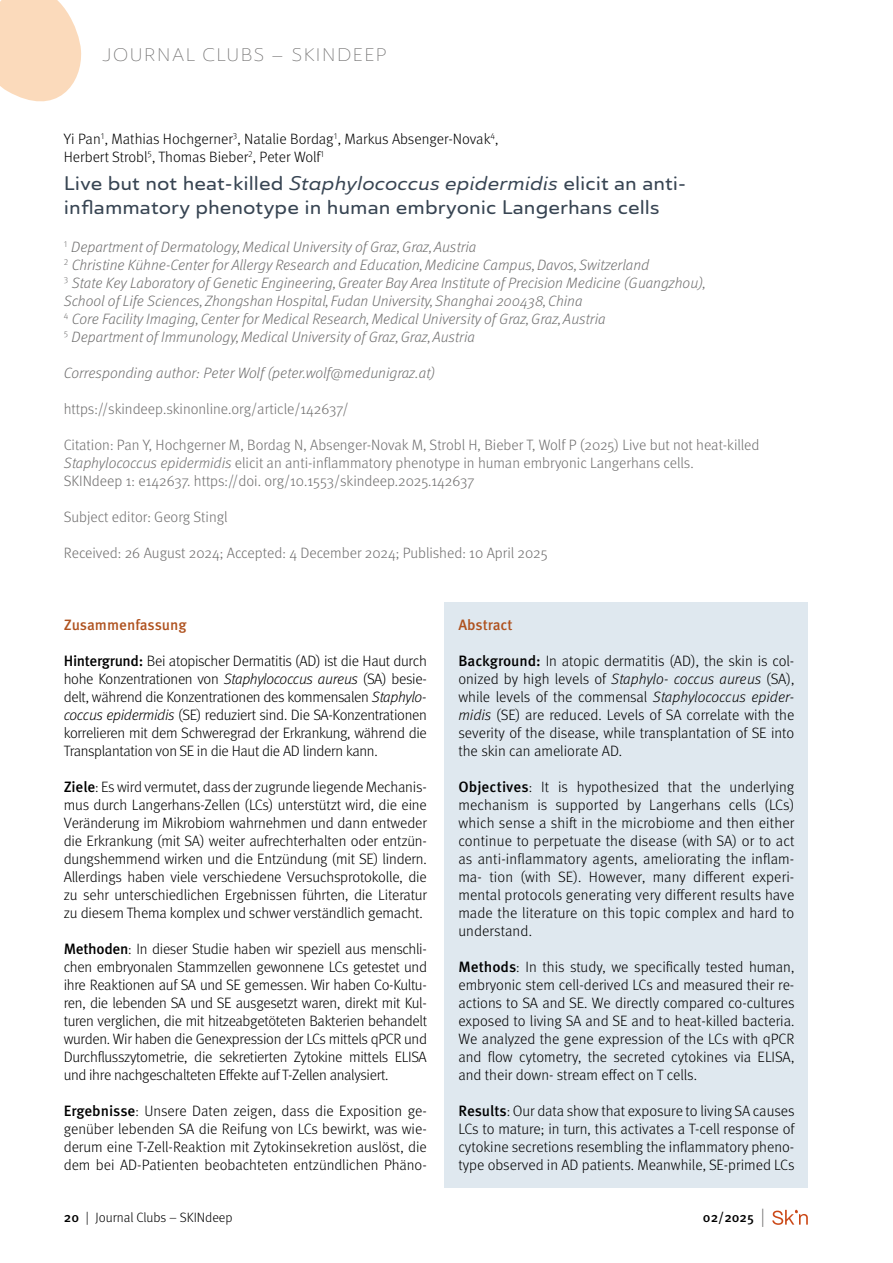
<style>
.page{position:relative;width:893px;height:1263px;background:#fff}
.page>*{position:absolute;margin:0;border:0;box-sizing:border-box;transform-origin:0 0}
.Beitragstitel{font:500 expanded 19.5px/24px "Ainslie Sans";color:#384553}
.t1{font:300 expanded 18px "Ainslie Sans";letter-spacing:.05em;color:#706f6f}
.Text{font:300 15px/18px "Meta Pro";letter-spacing:-.02em;color:#000;text-align:justify}
.Text_ENG{font:300 15px/18px "Meta Pro";color:#000;text-align:justify}
.Trailer_ENG{font:italic 300 15px/18px "Meta Pro";color:#706f6f}
.Trailer_ENG-2{font:300 15px/18px "Meta Pro";color:#706f6f}
.Autor{font:300 15px/18px "Meta Pro";color:#000}
.Überschrift{font:500 15px "Meta Pro";letter-spacing:-.005em;color:#af521f}
.t2{font:300 13.5px "Meta Pro";color:#000}
.t3{font:500 13.5px "Meta Pro";color:#000}
.s1{font-family:"Ainslie Sans Ext Med It";font-weight:400;font-stretch:normal}
.s2{font-style:italic}
.s3{font-weight:500}
.s4{font-weight:300;font-size:18.9px;color:#706f6f}
</style>
<div class="page">
<svg style="left:0;top:0;width:82px;height:102px;background:#fbdfc4"></svg>
<svg style="left:772px;top:1210px;width:36px;height:15px"></svg>
<div style="left:445px;top:602px;width:363px;height:586px;background:#dfe8ef"></div>
<p class="t1" style="left:102px;top:44px;width:137px">JOU RNAL CLUBS</p>
<p class="t1" style="left:272px;top:44px;width:92px">– SKI NDEEP</p>
<p class="Autor" style="left:64px;top:129px;width:436px">Yi Pan<sup>1</sup>, Mathias Hochgerner<sup>3</sup>, Natalie Bordag<sup>1</sup>, Markus Absenger-Novak<sup>4</sup>,<br>Herbert Strobl<sup>5</sup>, Thomas Bieber<sup>2</sup>, Peter Wolf<sup>1</sup></p>
<p class="Beitragstitel" style="left:64px;top:172px;width:624px">Live but not heat-killed <span class="s1">Staphylococcus epidermidis</span> elicit an anti&shy;inflammatory phenotype in human embryonic Langerhans cells</p>
<p class="Trailer_ENG" style="left:64px;top:237px;width:414px"><sup>1</sup> Department of Dermatology, Medical University of Graz, Graz, Austria</p>
<p class="Trailer_ENG" style="left:64px;top:255px;width:587px"><sup>2</sup> Christine Kühne-Center for Allergy Research and Education, Medicine Campus, Davos, Switzerland</p>
<p class="Trailer_ENG" style="left:64px;top:273px;width:642px"><sup>3</sup> State Key Laboratory of Genetic Engineering, Greater Bay Area Institute of Precision Medicine (Guangzhou),<br>School of Life Sciences, Zhongshan Hospital, Fudan University, Shanghai 200438, China</p>
<p class="Trailer_ENG" style="left:64px;top:309px;width:543px"><sup>4</sup> Core Facility Imaging, Center for Medical Research, Medical University of Graz, Graz, Austria</p>
<p class="Trailer_ENG" style="left:64px;top:327px;width:413px"><sup>5</sup> Department of Immunology, Medical University of Graz, Graz, Austria</p>
<p class="Trailer_ENG" style="left:64px;top:363px;width:373px">Corresponding author: Peter Wolf (peter.wolf@medunigraz.at)</p>
<p class="Trailer_ENG-2" style="left:64px;top:399px;width:286px">https://skindeep.skinonline.org/article/142637/</p>
<p class="Trailer_ENG-2" style="left:64px;top:435px;width:697px">Citation: Pan Y, Hochgerner M, Bordag N, Absenger-Novak M, Strobl H, Bieber T, Wolf P (2025) Live but not heat-killed<br><span class="s2">Staphylococcus epidermidis</span> elicit an anti-inflammatory phenotype in human embryonic Langerhans cells.<br>SKINdeep 1: e142637. https://doi. org/10.1553/skindeep.2025.142637</p>
<p class="Trailer_ENG-2" style="left:64px;top:507px;width:165px">Subject editor: Georg Stingl</p>
<p class="Trailer_ENG-2" style="left:64px;top:543px;width:485px">Received: 26 August 2024; Accepted: 4 December 2024; Published: 10 April 2025</p>
<p class="Überschrift" style="left:64px;top:613px;width:124px">Zusammenfassung</p>
<p class="Text" style="left:64px;top:651px;width:365px"><span class="s3">Hintergrund:</span> Bei atopischer Dermatitis (AD) ist die Haut durch hohe Konzentrationen von <span class="s2">Staphylococcus aureus</span> (SA) besie&shy;delt, während die Konzentrationen des kommensalen <span class="s2">Staphylo&shy;coccus epidermidis</span> (SE) reduziert sind. Die SA-Konzentrationen korrelieren mit dem Schweregrad der Erkrankung, während die Transplantation von SE in die Haut die AD lindern kann.</p>
<p class="Text" style="left:64px;top:777px;width:365px"><span class="s3">Ziele</span>: Es wird vermutet, dass der zugrunde liegende Mechanis&shy;mus durch Langerhans-Zellen (LCs) unterstützt wird, die eine Veränderung im Mikrobiom wahrnehmen und dann entweder die Erkrankung (mit SA) weiter aufrechterhalten oder entzün&shy;dungshemmend wirken und die Entzündung (mit SE) lindern.<br>Allerdings haben viele verschiedene Versuchsprotokolle, die zu sehr unterschiedlichen Ergebnissen führten, die Literatur zu diesem Thema komplex und schwer verständlich gemacht.</p>
<p class="Text" style="left:64px;top:939px;width:365px"><span class="s3">Methoden</span>: In dieser Studie haben wir speziell aus menschli&shy;chen embryonalen Stammzellen gewonnene LCs getestet und ihre Reaktionen auf SA und SE gemessen. Wir haben Co-Kultu&shy;ren, die lebenden SA und SE ausgesetzt waren, direkt mit Kul&shy;turen verglichen, die mit hitzeabgetöteten Bakterien behandelt wurden. Wir haben die Genexpression der LCs mittels qPCR und Durchflusszytometrie, die sekretierten Zytokine mittels ELISA und ihre nachgeschalteten Effekte auf T-Zellen analysiert.</p>
<p class="Text" style="left:64px;top:1101px;width:365px"><span class="s3">Ergebnisse</span>: Unsere Daten zeigen, dass die Exposition ge&shy;genüber lebenden SA die Reifung von LCs bewirkt, was wie&shy;derum eine T-Zell-Reaktion mit Zytokinsekretion auslöst, die dem bei AD-Patienten beobachteten entzündlichen Phäno-</p>
<p class="t2" style="left:64px;top:1208px;width:170px"><span class="s3">20</span> | Journal Clubs – SKINdeep</p>
<p class="Überschrift" style="left:458px;top:613px;width:56px">Abstract</p>
<p class="Text_ENG" style="left:458px;top:651px;width:337px"><span class="s3">Background:</span> In atopic dermatitis (AD), the skin is col&shy;onized by high levels of <span class="s2">Staphylo- coccus aureus</span> (SA), while levels of the commensal <span class="s2">Staphylococcus epider&shy;midis</span> (SE) are reduced. Levels of SA correlate with the severity of the disease, while transplantation of SE into the skin can ameliorate AD.</p>
<p class="Text_ENG" style="left:458px;top:777px;width:338px"><span class="s3">Objectives</span>: It is hypothesized that the underlying mechanism is supported by Langerhans cells (LCs) which sense a shift in the microbiome and then either continue to perpetuate the disease (with SA) or to act as anti-inflammatory agents, ameliorating the inflam&shy;ma- tion (with SE). However, many different experi&shy;mental protocols generating very different results have made the literature on this topic complex and hard to understand.</p>
<p class="Text_ENG" style="left:458px;top:957px;width:338px"><span class="s3">Methods</span>: In this study, we specifically tested human, embryonic stem cell-derived LCs and measured their re&shy;actions to SA and SE. We directly compared co-cultures exposed to living SA and SE and to heat-killed bacteria.<br>We analyzed the gene expression of the LCs with qPCR and flow cytometry, the secreted cytokines via ELISA, and their down- stream effect on T cells.</p>
<p class="Text_ENG" style="left:458px;top:1101px;width:338px"><span class="s3">Results</span>: Our data show that exposure to living SA causes LCs to mature; in turn, this activates a T-cell response of cytokine secretions resembling the inflammatory pheno&shy;type observed in AD patients. Meanwhile, SE-primed LCs</p>
<p class="t3" style="left:703px;top:1206px;width:64px">02/2025 <span class="s4">|</span></p>
</div>
